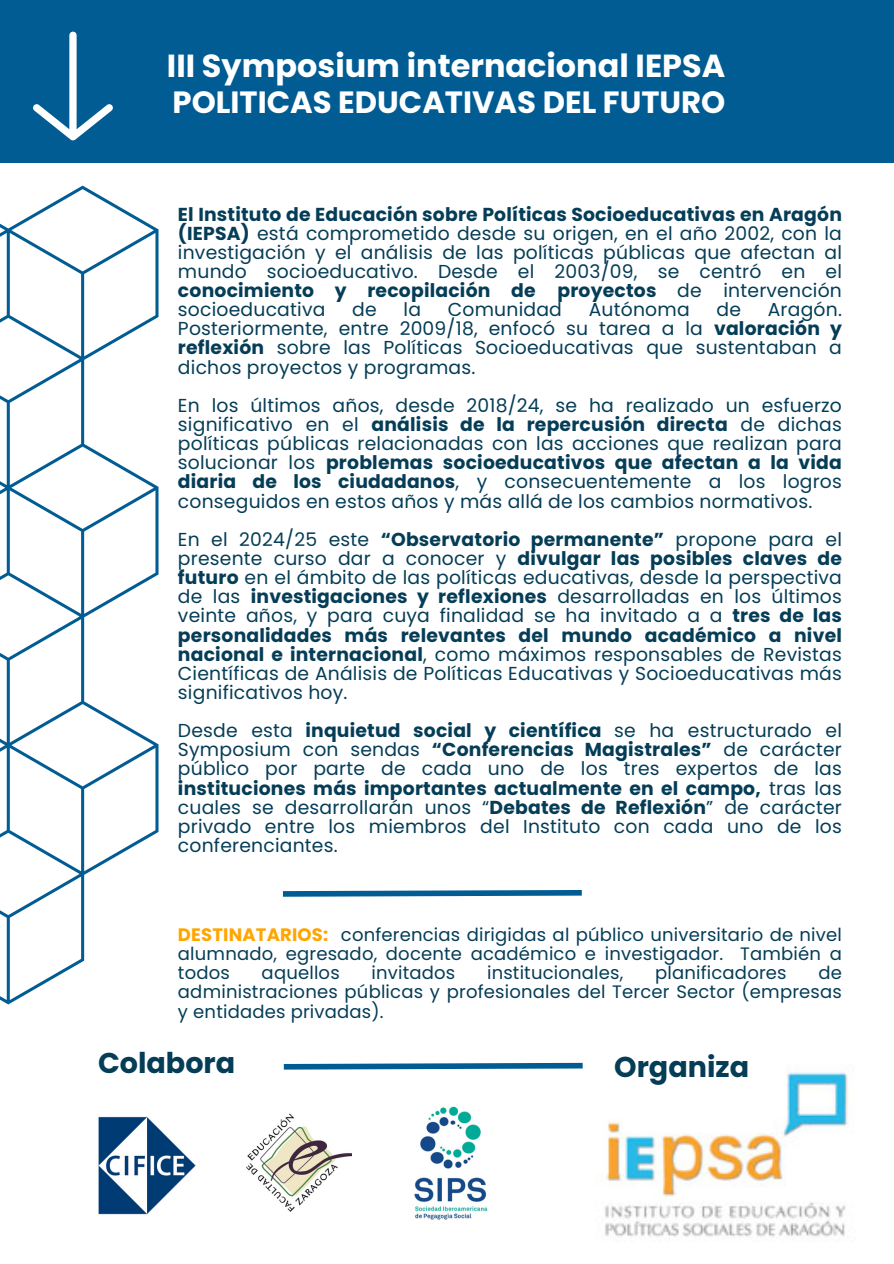
<style>
.page{position:relative;width:894px;height:1264px;background:#fff}
.page>*{position:absolute;margin:0;border:0;box-sizing:border-box;transform-origin:0 0}
.t1{font:700 31.95px "Poppins";color:#fff}
.t2{font:700 30.75px "Poppins";color:#fff}
.t3{font:700 28.65px "Poppins";color:#053d57}
.t4{font:18.75px/19.2px "Poppins";letter-spacing:.01em;color:#053d57;text-align:justify}
.t5{font:18px/19.2px "Poppins";letter-spacing:.01em;color:#053d57;text-align:justify}
.s1{font-weight:700}
.s2{font-weight:700;color:#ffa500}
</style>
<div class="page">
<div style="left:0;top:0;width:893px;height:163px;background:#015c93"></div>
<svg style="left:0;top:186px;width:158px;height:818px"></svg>
<svg style="left:283px;top:890px;width:299px;height:7px;background:#327ba7"></svg>
<svg style="left:33px;top:32px;width:80px;height:108px"></svg>
<img style="left:605px;top:1070px;width:243px;height:167px">
<img style="left:98px;top:1116px;width:98px;height:99px">
<img style="left:246px;top:1113px;width:105px;height:99px">
<img style="left:414px;top:1106px;width:74px;height:114px">
<svg style="left:283px;top:1062px;width:300px;height:8px"></svg>
<p class="t1" style="left:167px;top:44px;width:559px">III Symposium internacional IEPSA</p>
<p class="t2" style="left:172px;top:81px;width:554px">POLITICAS EDUCATIVAS DEL FUTURO</p>
<p class="t4" style="left:178px;top:204px;width:665px"><span class="s1">El Instituto de Educación sobre Políticas Socioeducativas en Aragón (IEPSA)</span> está comprometido desde su origen, en el año 2002, con la investigación y el análisis de las políticas públicas que afectan al mundo socioeducativo. Desde el 2003/09, se centró en el <span class="s1">conocimiento y recopilación de proyectos</span> de intervención socioeducativa</p>
<p class="t4" style="left:178px;top:300px;width:665px;text-indent:589px">Aragón.<br>Posteriormente, entre 2009/18, enfocó su tarea a la <span class="s1">valoración y reflexión</span> sobre las Políticas Socioeducativas que sustentaban a dichos proyectos y programas.</p>
<h1 class="t4" style="left:178px;top:396px;width:665px">En los últimos años, desde 2018/24, se ha realizado un esfuerzo significativo en el <span class="s1">análisis de la repercusión directa</span> de dichas políticas públicas relacionadas con las acciones que realizan para solucionar los <span class="s1">problemas socioeducativos que afectan a la vida diaria de los ciudadanos</span>, y consecuentemente a los logros conseguidos en estos años y más allá de los cambios normativos.</h1>
<p class="t4" style="left:178px;top:529px;width:665px">En el 2024/25 este <span class="s1">“Observatorio permanente”</span> propone para el presente curso dar a conocer y <span class="s1">divulgar las posibles claves de futuro</span> en el ámbito de las políticas educativas, desde la perspectiva de las <span class="s1">investigaciones y reflexiones</span> desarrolladas en los últimos veinte años, y para cuya finalidad se ha invitado a a <span class="s1">tres de las personalidades más relevantes del mundo académico a nivel nacional e internacional</span>, como máximos responsables de Revistas Científicas de Análisis de Políticas Educativas y Socioeducativas más significativos hoy.</p>
<p class="t4" style="left:178px;top:721px;width:665px">Desde esta <span class="s1">inquietud social y científica</span> se ha estructurado el Symposium con sendas <span class="s1">“Conferencias Magistrales”</span> de carácter público por parte de cada uno de los tres expertos de las <span class="s1">instituciones más importantes actualmente en el campo,</span> tras las cuales se desarrollarán unos “<span class="s1">Debates de Reflexión</span>” de carácter privado entre los miembros del Instituto con cada uno de los conferenciantes.</p>
<p class="t4" style="left:352px;top:300px;width:26px">de</p>
<p class="t4" style="left:403px;top:300px;width:19px">la</p>
<p class="t4" style="left:447px;top:300px;width:116px">Comunidad</p>
<p class="t4" style="left:588px;top:300px;width:102px">Autónoma</p>
<p class="t4" style="left:716px;top:300px;width:26px">de</p>
<p class="t5" style="left:178px;top:925px;width:665px"><span class="s2">DESTINATARIOS:</span> conferencias dirigidas al público universitario de nivel alumnado, egresado, docente académico e investigador. También a todos</p>
<p class="t5" style="left:261px;top:963px;width:80px">aquellos</p>
<p class="t5" style="left:371px;top:963px;width:85px">invitados</p>
<p class="t5" style="left:487px;top:963px;width:138px">institucionales,</p>
<p class="t5" style="left:655px;top:963px;width:133px">planificadores</p>
<p class="t5" style="left:178px;top:963px;width:665px;text-align:right">de<br>administraciones públicas y profesionales del Tercer Sector (empresas</p>
<p class="t5" style="left:178px;top:1001px;width:207px">y entidades privadas).</p>
<p class="t3" style="left:98px;top:1042px;width:139px">Colabora</p>
<p class="t3" style="left:614px;top:1046px;width:136px">Organiza</p>
</div>
